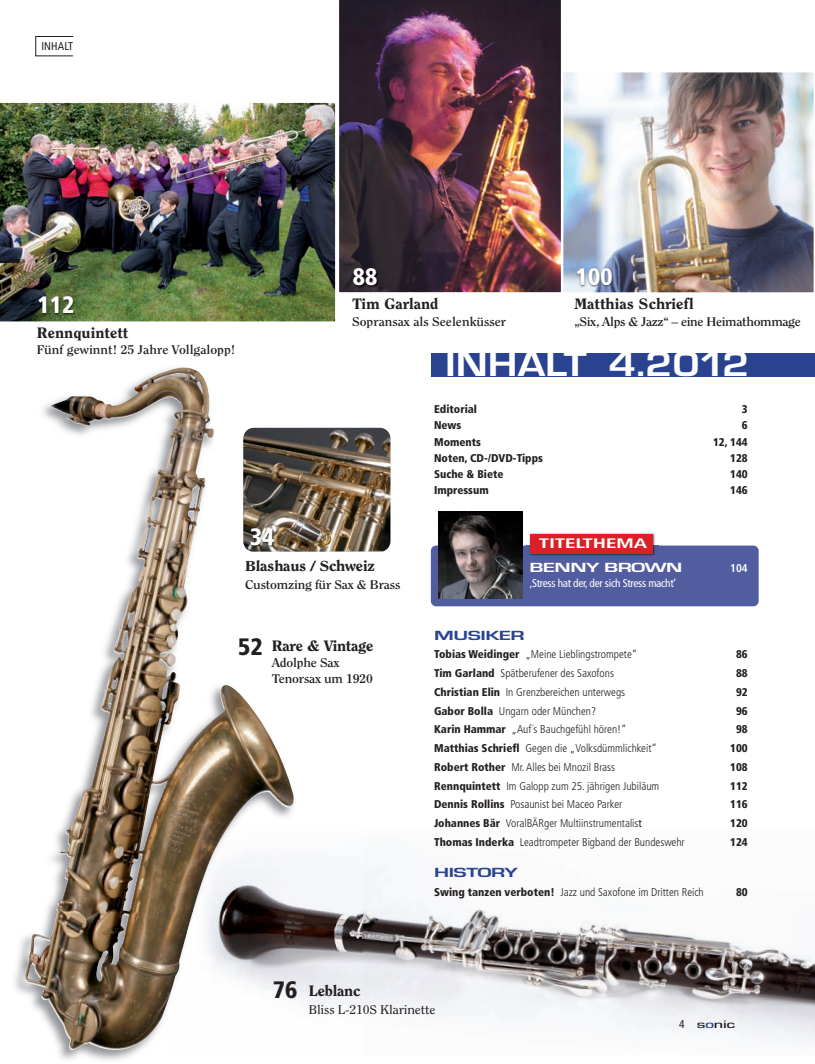
<style>
.page{position:relative;width:815px;height:1064px;background:#fff}
.page>*{position:absolute;margin:0;border:0;box-sizing:border-box;transform-origin:0 0}
.t1{font:700 36.25px "Eurostile T";color:#fff;scale:1.2 1}
.t2{font:900 condensed 23.75px "Frutiger LT Std";color:#fff}
.t3{font:900 condensed 23.75px "Frutiger LT Std";color:#231f20}
.t4{font:800 15px "Clearface Std";color:#231f20;scale:1.1 1}
.t5{font:700 13.75px "Eurostile T";letter-spacing:-.02em;color:#294391;scale:1.6 1}
.t6{font:700 13.75px "Eurostile T";letter-spacing:-.02em;color:#fff;scale:1.6 1}
.t7{font:700 condensed 13.75px "Frutiger LT Std";letter-spacing:-.02em;color:#fff;scale:1.6 1}
.t8{font:700 12.5px/16.2px "Clearface Std";letter-spacing:-.015em;color:#231f20;scale:1.1 1}
.t9{font:12.5px "Clearface Std";letter-spacing:-.015em;color:#231f20;scale:1.1 1}
.t10{font:300 condensed 11.25px "Frutiger LT Std";color:#231f20}
.t11{font:900 condensed 11.25px "Frutiger LT Std";color:#231f20}
.t12{font:condensed 11.25px "Frutiger LT Std";letter-spacing:-.025em;color:#fff}
.t13{font:condensed 11.25px "Frutiger LT Std";letter-spacing:.01em;color:#231f20}
.t14{font:500 11.25px "Eurostile T";letter-spacing:-.02em;color:#231f20;scale:1.6 1}
.t15{font:700 condensed 11.25px "Frutiger LT Std";color:#fff}
.s1{font-weight:900}
.s2{font-weight:400}
.s3{font-family:"Frutiger LT Std";font-weight:400;font-stretch:condensed}
.s4{color:#294391}
</style>
<div class="page">
<img style="left:364px;top:428px;width:26px;height:123px">
<img style="left:364px;top:863px;width:451px;height:181px">
<img style="left:330px;top:551px;width:32px;height:1px">
<img style="left:295px;top:428px;width:67px;height:123px">
<img style="left:295px;top:856px;width:69px;height:154px">
<img style="left:23px;top:370px;width:272px;height:691px">
<img style="left:0;top:102px;width:336px;height:220px">
<div style="left:431px;top:545px;width:328px;height:61px;background:#525da0;border-radius:5px"></div>
<img style="left:529px;top:533px;width:126px;height:23px">
<div style="left:530px;top:534px;width:122px;height:19px;background:#da2128"></div>
<div style="left:431px;top:353px;width:384px;height:24px;background:#294391"></div>
<img style="left:563px;top:72px;width:251px;height:221px">
<img style="left:569px;top:258px;width:64px;height:35px">
<img style="left:339px;top:0;width:222px;height:293px">
<img style="left:346px;top:260px;width:63px;height:33px">
<img style="left:31px;top:287px;width:63px;height:35px">
<img style="left:439px;top:511px;width:83px;height:87px">
<div style="left:35px;top:36px;width:38px;height:20px;border:1px solid #231f20"></div>
<div style="left:247px;top:615px;width:175px;height:23px;background:#fff"></div>
<img style="left:243px;top:544px;width:87px;height:19px">
<img style="left:244px;top:519px;width:86px;height:32px">
<img style="left:246px;top:560px;width:82px;height:3px">
<svg style="left:577px;top:267px;width:35px;height:18px"></svg>
<svg style="left:251px;top:528px;width:23px;height:17px"></svg>
<p class="t13" style="left:41px;top:41px;width:33px">INHALT</p>
<h2 class="t2" style="left:353px;top:267px;width:26px">88</h2>
<h2 class="t2" style="left:37px;top:295px;width:39px">112</h2>
<h3 class="t4" style="left:352px;top:298px;width:80px">Tim Garland</h3>
<p class="t8" style="left:352px;top:314px;width:142px">Sopransax als Seelenküsser</p>
<h3 class="t4" style="left:574px;top:298px;width:110px">Matthias Schriefl</h3>
<p class="t8" style="left:574px;top:314px;width:207px">„Six, Alps &amp; Jazz“ – eine Heimathommage</p>
<h3 class="t4" style="left:37px;top:327px;width:85px">Rennquintett</h3>
<p class="t8" style="left:37px;top:342px;width:182px">Fünf gewinnt! 25 Jahre Vollgalopp!</p>
<h1 class="t1" style="left:445px;top:342px;width:255px">INHALT 4.2012</h1>
<p class="t11" style="left:434px;top:405px;width:44px">Editorial</p>
<p class="t11" style="left:742px;top:405px;width:7px">3</p>
<p class="t11" style="left:434px;top:421px;width:29px">News</p>
<p class="t11" style="left:742px;top:421px;width:7px">6</p>
<p class="t11" style="left:434px;top:437px;width:48px">Moments</p>
<p class="t11" style="left:713px;top:437px;width:36px">12, 144</p>
<p class="t11" style="left:434px;top:453px;width:110px">Noten, CD-/DVD-Tipps</p>
<p class="t11" style="left:730px;top:453px;width:19px">128</p>
<p class="t11" style="left:434px;top:470px;width:71px">Suche &amp; Biete</p>
<p class="t11" style="left:730px;top:470px;width:19px">140</p>
<p class="t11" style="left:434px;top:486px;width:56px">Impressum</p>
<p class="t11" style="left:730px;top:486px;width:19px">146</p>
<h3 class="t4" style="left:245px;top:560px;width:119px">Blashaus / Schweiz</h3>
<p class="t8" style="left:245px;top:577px;width:143px">Customzing für Sax &amp; Brass</p>
<h2 class="t3" style="left:238px;top:637px;width:26px">52</h2>
<h3 class="t4" style="left:272px;top:639px;width:94px">Rare &amp; Vintage</h3>
<p class="t8" style="left:272px;top:655px;width:94px">Adolphe Sax<br>Tenorsax um 1920</p>
<p class="t7" style="left:539px;top:537px;width:69px">TITELTHEMA</p>
<p class="t6" style="left:530px;top:559px;width:97px">BENNY BROWN</p>
<p class="t15" style="left:730px;top:563px;width:19px">104</p>
<p class="t12" style="left:530px;top:578px;width:148px">,Stress hat der, der sich Stress macht’</p>
<p class="t5" style="left:434px;top:627px;width:58px">MUSIKER</p>
<p class="t10" style="left:434px;top:650px;width:205px"><span class="s1">Tobias Weidinger</span> „Meine Lieblingstrompete“</p>
<p class="t11" style="left:736px;top:650px;width:13px">86</p>
<p class="t10" style="left:434px;top:668px;width:181px"><span class="s1">Tim Garland</span> Spätberufener des Saxofons</p>
<p class="t11" style="left:736px;top:668px;width:13px">88</p>
<p class="t10" style="left:434px;top:687px;width:193px"><span class="s1">Christian Elin</span> In Grenzbereichen unterwegs</p>
<p class="t11" style="left:736px;top:687px;width:13px">92</p>
<p class="t10" style="left:434px;top:706px;width:163px"><span class="s1">Gabor Bolla</span> Ungarn oder München?</p>
<p class="t11" style="left:736px;top:706px;width:13px">96</p>
<p class="t10" style="left:434px;top:725px;width:194px"><span class="s1">Karin Hammar</span> „Auf´s Bauchgefühl hören!“</p>
<p class="t11" style="left:736px;top:725px;width:13px">98</p>
<p class="t10" style="left:434px;top:743px;width:224px"><span class="s1">Matthias Schriefl</span> Gegen die „Volksdümmlichkeit“</p>
<p class="t11" style="left:730px;top:743px;width:19px">100</p>
<p class="t10" style="left:434px;top:762px;width:183px"><span class="s1">Robert Rother</span> Mr. Alles bei Mnozil Brass</p>
<p class="t11" style="left:730px;top:762px;width:19px">108</p>
<p class="t10" style="left:434px;top:781px;width:227px"><span class="s1">Rennquintett</span> Im Galopp zum 25. jährigen Jubiläum</p>
<p class="t11" style="left:730px;top:781px;width:19px">112</p>
<p class="t10" style="left:434px;top:800px;width:190px"><span class="s1">Dennis Rollins</span> Posaunist bei Maceo Parker</p>
<p class="t11" style="left:730px;top:800px;width:19px">116</p>
<p class="t10" style="left:434px;top:818px;width:209px"><span class="s1">Johannes Bär</span> VoralBÄRger Multiinstrumentalis<span class="s2">t</span></p>
<p class="t11" style="left:730px;top:818px;width:19px">120</p>
<p class="t10" style="left:434px;top:837px;width:252px"><span class="s1">Thomas Inderka</span> Leadtrompeter Bigband der Bundeswehr</p>
<p class="t11" style="left:730px;top:837px;width:19px">124</p>
<p class="t5" style="left:434px;top:864px;width:54px">HISTORY</p>
<p class="t10" style="left:434px;top:887px;width:271px"><span class="s1">Swing tanzen verboten!</span> Jazz und Saxofone im Dritten Reich</p>
<p class="t11" style="left:736px;top:887px;width:13px">80</p>
<h2 class="t3" style="left:273px;top:980px;width:26px">76</h2>
<h3 class="t4" style="left:309px;top:984px;width:48px">Leblanc</h3>
<p class="t9" style="left:309px;top:1004px;width:117px">Bliss L-210S Klarinette</p>
<p class="t14" style="left:679px;top:1017px;width:37px"><span class="s3">4</span> s<span class="s4">o</span>nic</p>
</div>
